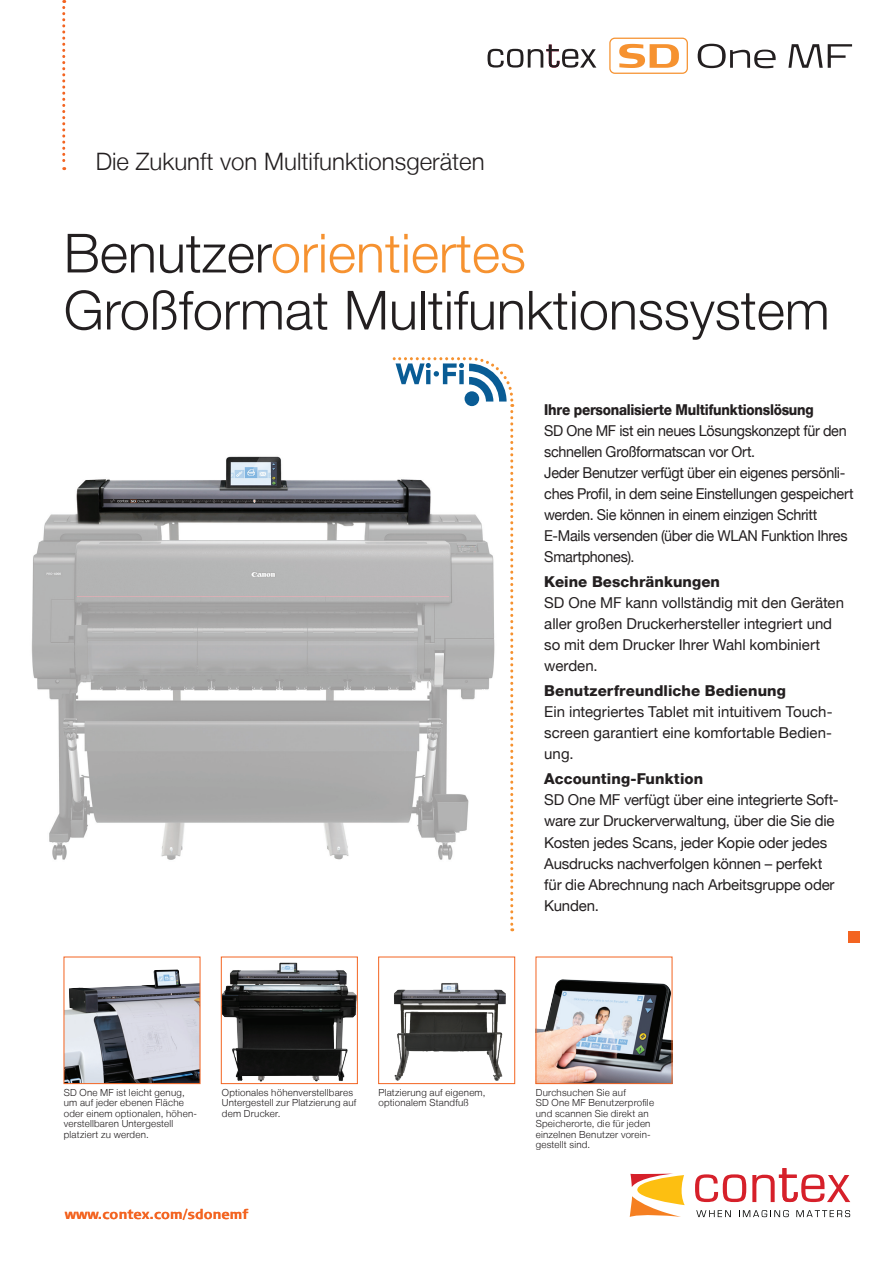
<style>
.page{position:relative;width:893px;height:1263px;background:#fff}
.page>*{position:absolute;margin:0;border:0;box-sizing:border-box;transform-origin:0 0}
.t1{font:300 54px/57px "Helvetica Neue LT";color:#231f20}
.t2{font:300 24px "Helvetica Neue LT";color:#231f20}
.t3{font:15px/21px "Helvetica Neue LT";letter-spacing:-.015em;color:#231f20}
.t4{font:15px/21px "Helvetica Neue LT";letter-spacing:-.015em;color:#231f20;scale:.96 1}
.t5{font:800 15px "Helvetica Neue LT";letter-spacing:.005em;color:#231f20}
.t6{font:800 15px "Helvetica Neue LT";letter-spacing:-.02em;color:#231f20;scale:.9 1}
.t7{font:700 13.5px "Signa Column";letter-spacing:.01em;color:#f36421}
.t8{font:300 9.75px/10.5px "Helvetica Neue LT";letter-spacing:.025em;color:#231f20}
.s1{color:#f69230}
</style>
<div class="page">
<div style="left:848px;top:932px;width:11px;height:11px;background:#f36421"></div>
<img style="left:538px;top:979px;width:132px;height:103px">
<img style="left:31px;top:456px;width:362px;height:404px">
<div style="left:609px;top:38px;width:79px;height:36px;border:1px solid #f69230;border-radius:5px"></div>
<svg style="left:619px;top:44px;width:60px;height:24px"></svg>
<svg style="left:698px;top:44px;width:78px;height:24px"></svg>
<svg style="left:788px;top:44px;width:64px;height:24px"></svg>
<svg style="left:62px;top:0;width:3px;height:170px"></svg>
<img style="left:66px;top:969px;width:132px;height:113px">
<img style="left:223px;top:962px;width:133px;height:120px">
<div style="left:221px;top:957px;width:137px;height:127px;border:1px solid #f36421"></div>
<img style="left:394px;top:982px;width:111px;height:99px">
<div style="left:378px;top:957px;width:137px;height:127px;border:1px solid #f36421"></div>
<svg style="left:393px;top:357px;width:120px;height:574px"></svg>
<svg style="left:695px;top:1174px;width:51px;height:28px"></svg>
<svg style="left:752px;top:1168px;width:98px;height:34px"></svg>
<svg style="left:630px;top:1173px;width:55px;height:44px"></svg>
<svg style="left:696px;top:1210px;width:35px;height:7px"></svg>
<svg style="left:739px;top:1210px;width:50px;height:7px"></svg>
<svg style="left:796px;top:1210px;width:54px;height:7px"></svg>
<svg style="left:488px;top:45px;width:108px;height:23px"></svg>
<h2 class="t2" style="left:96px;top:147px;width:390px">Die Zukunft von Multifunktionsgeräten</h2>
<h1 class="t1" style="left:64px;top:224px;width:767px">Benutzer<span class="s1">orientiertes<br></span>Großformat Multifunktionssystem</h1>
<p class="t6" style="left:544px;top:400px;width:301px">Ihre personalisierte Multifunktionslösung</p>
<p class="t4" style="left:544px;top:420px;width:324px">SD One MF ist ein neues Lösungskonzept für den schnellen Großformatscan vor Ort.<br>Jeder Benutzer verfügt über ein eigenes persönli&shy;ches Profil, in dem seine Einstellungen gespeichert werden. Sie können in einem einzigen Schritt E-Mails versenden (über die WLAN Funktion Ihres Smartphones).</p>
<p class="t5" style="left:544px;top:573px;width:177px">Keine Beschränkungen</p>
<p class="t3" style="left:544px;top:592px;width:301px">SD One MF kann vollständig mit den Geräten aller großen Druckerhersteller integriert und so mit dem Drucker Ihrer Wahl kombiniert werden.</p>
<p class="t5" style="left:544px;top:682px;width:243px">Benutzerfreundliche Bedienung</p>
<p class="t3" style="left:544px;top:701px;width:290px;text-align:justify">Ein integriertes Tablet mit intuitivem Touch&shy;screen garantiert eine komfortable Bedien&shy;ung.</p>
<p class="t5" style="left:544px;top:770px;width:160px">Accounting-Funktion</p>
<p class="t3" style="left:544px;top:789px;width:296px">SD One MF verfügt über eine integrierte Soft&shy;ware zur Druckerverwaltung, über die Sie die Kosten jedes Scans, jeder Kopie oder jedes Ausdrucks nachverfolgen können – perfekt für die Abrechnung nach Arbeitsgruppe oder Kunden.</p>
<p class="t8" style="left:64px;top:1087px;width:135px">SD One MF ist leicht genug, um auf jeder ebenen Fläche oder einem optionalen, höhen&shy;verstellbaren Untergestell platziert zu werden.</p>
<p class="t8" style="left:378px;top:1087px;width:109px">Platzierung auf eigenem, optionalem Standfuß</p>
<p class="t8" style="left:222px;top:1087px;width:136px">Optionales höhenverstellbares<br>Untergestell zur Platzierung auf dem Drucker.</p>
<p class="t8" style="left:536px;top:1087px;width:120px">Durchsuchen Sie auf<br>SD One MF Benutzerprofile und scannen Sie direkt an<br>Speicherorte, die für jeden einzelnen Benutzer vorein&shy;gestellt sind.</p>
<p class="t7" style="left:65px;top:1207px;width:185px">www.contex.com/sdonemf</p>
</div>
